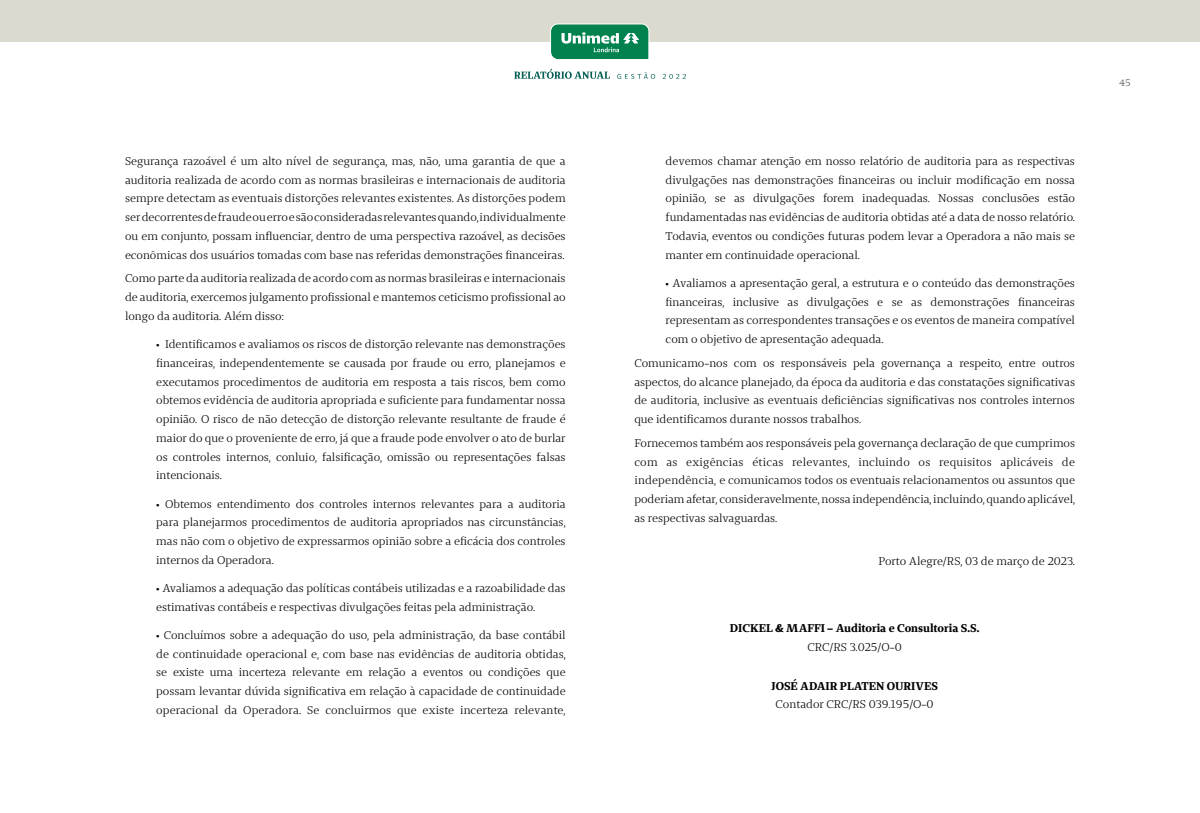
<style>
.page{position:relative;width:1200px;height:813px;background:#fff}
.page>*{position:absolute;margin:0;border:0;box-sizing:border-box;transform-origin:0 0}
.t1{font:11.25px/18.8px "Unimed Serif";color:#000;text-align:justify}
.t2{font:700 11.25px "Unimed Serif";color:#000}
.t3{font:9.38px "Unimed Serif";color:#4d4d4d}
</style>
<div class="page">
<div style="left:0;top:0;width:1200px;height:42px;background:#dadacf"></div>
<svg style="left:514px;top:69px;width:96px;height:10px"></svg>
<svg style="left:617px;top:72px;width:38px;height:7px"></svg>
<svg style="left:663px;top:74px;width:23px;height:5px"></svg>
<svg style="left:551px;top:24px;width:98px;height:35px;background:#2a966c"></svg>
<p class="t1" style="left:125px;top:151px;width:442px">Segurança razoável é um alto nível de segurança, mas, não, uma garantia de que a auditoria realizada de acordo com as normas brasileiras e internacionais de auditoria sempre detectam as eventuais distorções relevantes existentes. As distorções podem ser decorrentes de fraude ou erro e são consideradas relevantes quando, individualmente ou em conjunto, possam influenciar, dentro de uma perspectiva razoável, as decisões econômicas dos usuários tomadas com base nas referidas demonstrações financeiras.</p>
<p class="t1" style="left:125px;top:269px;width:442px">Como parte da auditoria realizada de acordo com as normas brasileiras e internacionais de auditoria, exercemos julgamento profissional e mantemos ceticismo profissional ao longo da auditoria. Além disso:</p>
<p class="t1" style="left:156px;top:334px;width:411px">• Identificamos e avaliamos os riscos de distorção relevante nas demonstrações financeiras, independentemente se causada por fraude ou erro, planejamos e executamos procedimentos de auditoria em resposta a tais riscos, bem como obtemos evidência de auditoria apropriada e suficiente para fundamentar nossa opinião. O risco de não detecção de distorção relevante resultante de fraude é maior do que o proveniente de erro, já que a fraude pode envolver o ato de burlar os controles internos, conluio, falsificação, omissão ou representações falsas intencionais.</p>
<p class="t1" style="left:156px;top:494px;width:411px">• Obtemos entendimento dos controles internos relevantes para a auditoria para planejarmos procedimentos de auditoria apropriados nas circunstâncias, mas não com o objetivo de expressarmos opinião sobre a eficácia dos controles internos da Operadora.</p>
<p class="t1" style="left:156px;top:578px;width:411px">• Avaliamos a adequação das políticas contábeis utilizadas e a razoabilidade das estimativas contábeis e respectivas divulgações feitas pela administração.</p>
<p class="t1" style="left:156px;top:625px;width:411px">• Concluímos sobre a adequação do uso, pela administração, da base contábil de continuidade operacional e, com base nas evidências de auditoria obtidas, se existe uma incerteza relevante em relação a eventos ou condições que possam levantar dúvida significativa em relação à capacidade de continuidade operacional da Operadora. Se concluirmos que existe incerteza relevante,</p>
<p class="t1" style="left:666px;top:151px;width:411px">devemos chamar atenção em nosso relatório de auditoria para as respectivas divulgações nas demonstrações financeiras ou incluir modificação em nossa opinião, se as divulgações forem inadequadas. Nossas conclusões estão fundamentadas nas evidências de auditoria obtidas até a data de nosso relatório.<br>Todavia, eventos ou condições futuras podem levar a Operadora a não mais se manter em continuidade operacional.</p>
<p class="t1" style="left:666px;top:273px;width:411px">• Avaliamos a apresentação geral, a estrutura e o conteúdo das demonstrações financeiras, inclusive as divulgações e se as demonstrações financeiras representam as correspondentes transações e os eventos de maneira compatível com o objetivo de apresentação adequada.</p>
<p class="t1" style="left:634px;top:353px;width:442px">Comunicamo-nos com os responsáveis pela governança a respeito, entre outros aspectos, do alcance planejado, da época da auditoria e das constatações significativas de auditoria, inclusive as eventuais deficiências significativas nos controles internos que identificamos durante nossos trabalhos.</p>
<p class="t1" style="left:634px;top:433px;width:442px">Fornecemos também aos responsáveis pela governança declaração de que cumprimos com as exigências éticas relevantes, incluindo os requisitos aplicáveis de independência, e comunicamos todos os eventuais relacionamentos ou assuntos que poderiam afetar, consideravelmente, nossa independência, incluindo, quando aplicável, as respectivas salvaguardas.</p>
<p class="t1" style="left:878px;top:551px;width:198px">Porto Alegre/RS, 03 de março de 2023.</p>
<p class="t2" style="left:730px;top:620px;width:251px">DICKEL &amp; MAFFI – Auditoria e Consultoria S.S.</p>
<p class="t1" style="left:808px;top:638px;width:96px">CRC/RS 3.025/O-0</p>
<p class="t2" style="left:771px;top:678px;width:168px">JOSÉ ADAIR PLATEN OURIVES</p>
<p class="t1" style="left:776px;top:694px;width:160px">Contador CRC/RS 039.195/O-0</p>
<p class="t3" style="left:1119px;top:77px;width:13px">45</p>
</div>
